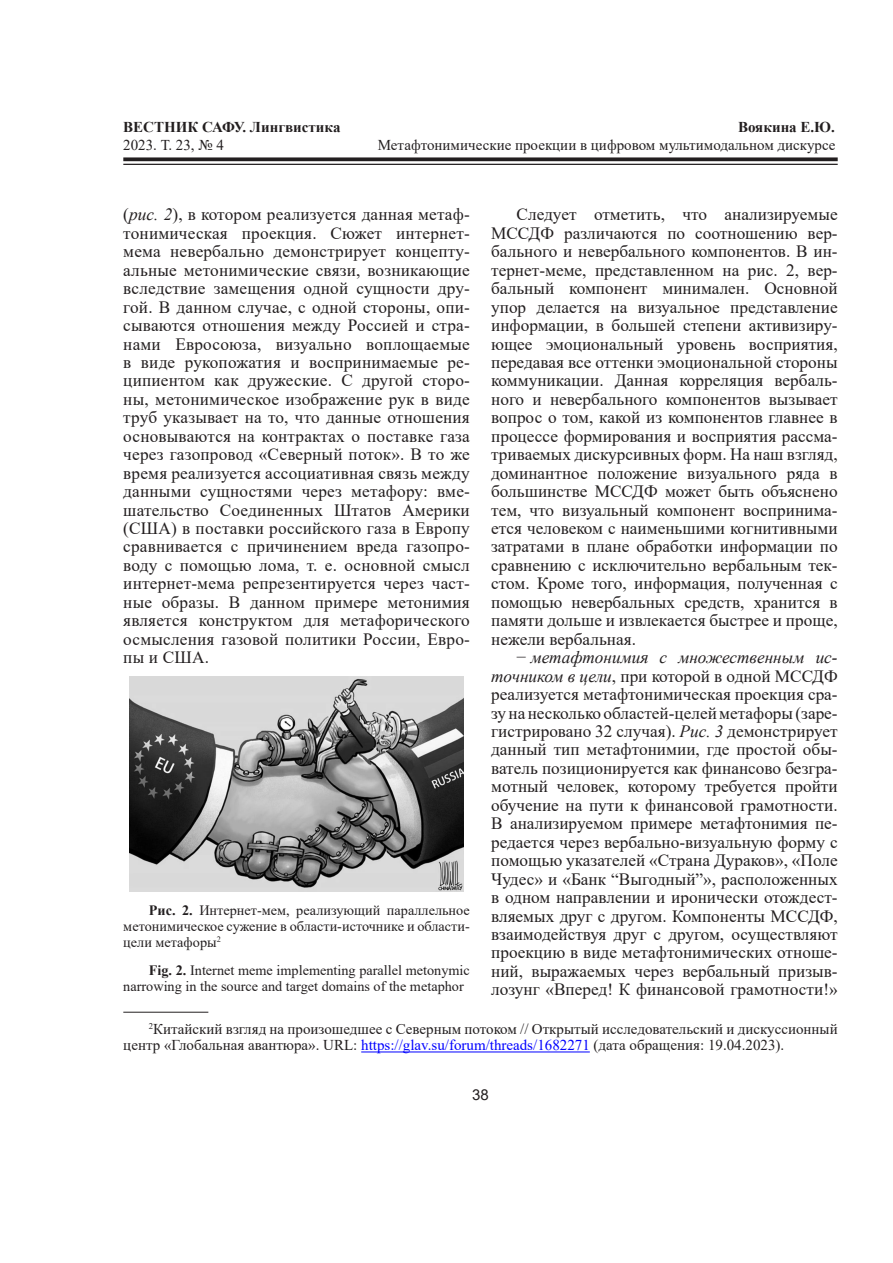
<style>
.page{position:relative;width:893px;height:1263px;background:#fff}
.page>*{position:absolute;margin:0;border:0;box-sizing:border-box;transform-origin:0 0}
._8_ОснТекст{font:17.25px/18.5px "Times New Roman";color:#231f20;text-align:justify}
._6_Сноска{font:15px/16.5px "Times New Roman";color:#231f20}
.t1{font:700 15px "Times New Roman";color:#231f20}
.t2{font:15px "Arial";color:#231f20}
.Рис__подпись{font:14.25px/15.8px "Times New Roman";color:#231f20;text-align:justify}
.Рис__подпись_англ{font:14.25px/15.8px "Times New Roman";color:#231f20}
.s1{font-style:italic}
.s2{color:#00f}
.s3{font-weight:700}
</style>
<div class="page">
<svg style="left:123px;top:157px;width:715px;height:4px;background:#3c3839"></svg>
<hr style="left:123px;top:164px;width:715px;height:1px;background:#231f20">
<img style="left:129px;top:676px;width:335px;height:215px">
<hr style="left:123px;top:1012px;width:85px;height:1px;background:#231f20">
<hr style="left:361px;top:1051px;width:229px;height:1px;background:#00f">
<p class="t1" style="left:123px;top:116px;width:219px">ВЕСТНИК САФУ. Лингвистика</p>
<p class="t1" style="left:738px;top:116px;width:98px">Воякина Е.Ю.</p>
<p class="_6_Сноска" style="left:123px;top:136px;width:102px">2023. Т. 23, № 4</p>
<p class="_6_Сноска" style="left:378px;top:136px;width:459px">Метафтонимические проекции в цифровом мультимодальном дискурсе</p>
<p class="_8_ОснТекст" style="left:123px;top:205px;width:348px">(<span class="s1">рис. 2</span>), в котором реализуется данная метаф&shy;тонимическая проекция. Сюжет интернет&shy;мема невербально демонстрирует концепту&shy;альные метонимические связи, возникающие вследствие замещения одной сущности дру&shy;гой. В данном случае, с одной стороны, опи&shy;сываются отношения между Россией и стра&shy;нами Евросоюза, визуально воплощаемые в виде рукопожатия и воспринимаемые ре&shy;ципиентом как дружеские. С другой сторо&shy;ны, метонимическое изображение рук в виде труб указывает на то, что данные отношения основываются на контрактах о поставке газа через газопровод «Северный поток». В то же время реализуется ассоциативная связь между данными сущностями через метафору: вме&shy;шательство Соединенных Штатов Америки (США) в поставки российского газа в Европу сравнивается с причинением вреда газопро&shy;воду с помощью лома, т. е. основной смысл интернет-мема репрезентируется через част&shy;ные образы. В данном примере метонимия является конструктом для метафорического осмысления газовой политики России, Евро&shy;пы и США.</p>
<p class="_8_ОснТекст" style="left:491px;top:205px;width:348px;text-indent:26px">Следует отметить, что анализируемые МССДФ различаются по соотношению вер&shy;бального и невербального компонентов. В ин&shy;тернет-меме, представленном на рис. 2, вер&shy;бальный компонент минимален. Основной упор делается на визуальное представление информации, в большей степени активизиру&shy;ющее эмоциональный уровень восприятия, передавая все оттенки эмоциональной стороны коммуникации. Данная корреляция вербаль&shy;ного и невербального компонентов вызывает вопрос о том, какой из компонентов главнее в процессе формирования и восприятия рассма&shy;триваемых дискурсивных форм. На наш взгляд, доминантное положение визуального ряда в большинстве МССДФ может быть объяснено тем, что визуальный компонент воспринима&shy;ется человеком с наименьшими когнитивными затратами в плане обработки информации по сравнению с исключительно вербальным тек&shy;стом. Кроме того, информация, полученная с помощью невербальных средств, хранится в памяти дольше и извлекается быстрее и проще, нежели вербальная.</p>
<p class="_8_ОснТекст" style="left:491px;top:648px;width:348px;text-indent:26px">− <span class="s1">метафтонимия с множественным ис&shy;точником в цели</span>, при которой в одной МССДФ реализуется метафтонимическая проекция сра&shy;зу на несколько областей-целей метафоры (заре&shy;гистрировано 32 случая). <span class="s1">Рис. 3</span> демонстрирует данный тип метафтонимии, где простой обы&shy;ватель позиционируется как финансово безгра&shy;мотный человек, которому требуется пройти обучение на пути к финансовой грамотности.<br>В анализируемом примере метафтонимия пе&shy;редается через вербально-визуальную форму с помощью указателей «Страна Дураков», «Поле Чудес» и «Банк “Выгодный”», расположенных в одном направлении и иронически отождест&shy;вляемых друг с другом. Компоненты МССДФ, взаимодействуя друг с другом, осуществляют проекцию в виде метафтонимических отноше&shy;ний, выражаемых через вербальный призыв&shy;лозунг «Вперед! К финансовой грамотности!»</p>
<p class="_6_Сноска" style="left:123px;top:1020px;width:716px;text-indent:26px"><sup>2</sup>Китайский взгляд на произошедшее с Северным потоком // Открытый исследовательский и дискуссионный центр «Глобальная авантюра». URL: <span class="s2">https://glav.su/forum/threads/1682271</span> (дата обращения: 19.04.2023).</p>
<p class="Рис__подпись" style="left:123px;top:902px;width:348px;text-indent:26px"><span class="s3">Рис. 2.</span> Интернет-мем, реализующий параллельное метонимическое сужение в области-источнике и области&shy;цели метафоры<sup>2</sup></p>
<p class="Рис__подпись_англ" style="left:123px;top:962px;width:348px;text-indent:26px"><span class="s3">Fig. 2.</span> Internet meme implementing parallel metonymic narrowing in the source and target domains of the metaphor</p>
<p class="t2" style="left:472px;top:1084px;width:18px">38</p>
</div>
